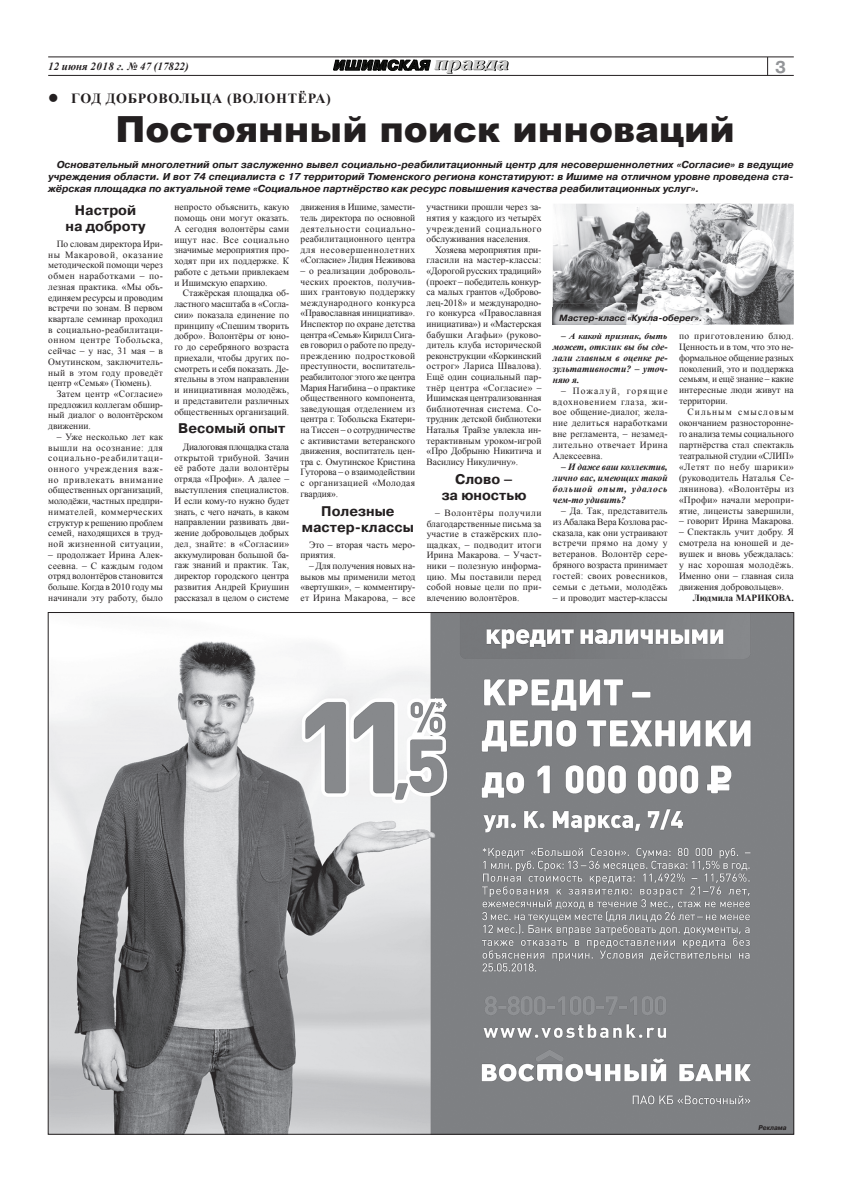
<style>
.page{position:relative;width:842px;height:1191px;background:#fff}
.page>*{position:absolute;margin:0;border:0;box-sizing:border-box;transform-origin:0 0}
.t1{font:900 36px "Arial";color:#231f20}
.t2{font:700 17px "Pragmatica C";color:#939598}
.t3{font:700 14px/16px "Pragmatica C";color:#231f20;text-align:center}
.t4{font:700 14px "Times New Roman";letter-spacing:.05em;color:#231f20}
.t5{font:italic 700 11px "Times New Roman";color:#231f20}
.t6{font:italic 700 10px/12px "Pragmatica C";color:#231f20;text-align:justify}
.t7{font:9.5px/10.6px "Times New Roman";color:#231f20;text-align:justify}
.t8{font:italic 700 9.5px/10.8px "Times New Roman";color:#231f20;text-align:justify}
.t9{font:700 9.5px "Times New Roman";color:#231f20}
.t10{font:italic 700 9px "Pragmatica C";color:#231f20}
.t11{font:italic 700 6.8px "Pragmatica C";color:#231f20;scale:.92 1}
</style>
<div class="page">
<hr style="left:48px;top:75px;width:746px;height:1px;background:#231f20">
<hr style="left:48px;top:57px;width:746px;height:1px;background:#231f20">
<svg style="left:767px;top:57px;width:1px;height:18px"></svg>
<svg style="left:333px;top:60px;width:176px;height:14px"></svg>
<img style="left:50px;top:614px;width:742px;height:518px">
<img style="left:553px;top:204px;width:241px;height:120px">
<img style="left:553px;top:303px;width:159px;height:21px">
<img style="left:553px;top:324px;width:155px;height:1px">
<img style="left:553px;top:307px;width:155px;height:17px">
<p class="t5" style="left:48px;top:59px;width:142px">12 июня 2018 г. № 47 (17822)</p>
<h2 class="t2" style="left:775px;top:57px;width:13px">3</h2>
<h3 class="t4" style="left:48px;top:89px;width:284px">● ГОД ДОБРОВОЛЬЦА (ВОЛОНТЁРА)</h3>
<h1 class="t1" style="left:115px;top:103px;width:621px">Постоянный поиск инноваций</h1>
<p class="t6" style="left:48px;top:158px;width:747px;text-indent:8px">Основательный многолетний опыт заслуженно вывел социально-реабилитационный центр для несовершеннолетних «Согласие» в ведущие учреждения области. И вот 74 специалиста с 17 территорий Тюменского региона констатируют: в Ишиме на отличном уровне проведена ста&shy;жёрская площадка по актуальной теме «Социальное партнёрство как ресурс повышения качества реабилитационных услуг».</p>
<p class="t7" style="left:174px;top:201px;width:116px">непросто объяснить, какую помощь они могут оказать.<br>А сегодня волонтёры сами ищут нас. Все социально значимые мероприятия про&shy;ходят при их поддержке. К работе с детьми привлекаем и Ишимскую епархию.</p>
<p class="t7" style="left:174px;top:288px;width:116px;text-indent:9px">Стажёрская площадка об&shy;ластного масштаба в «Согла&shy;сии» показала единение по принципу «Спешим творить добро». Волонтёры от юно&shy;го до серебряного возраста приехали, чтобы других по&shy;смотреть и себя показать. Де&shy;ятельны в этом направлении и инициативная молодёжь, и представители различных общественных организаций.</p>
<h3 class="t3" style="left:178px;top:421px;width:108px">Весомый опыт</h3>
<p class="t7" style="left:174px;top:441px;width:116px;text-indent:9px">Диалоговая площадка стала открытой трибуной. Зачин её работе дали волонтёры отряда «Профи». А далее – выступления специалистов.<br>И если кому-то нужно будет знать, с чего начать, в каком направлении развивать дви&shy;жение добровольцев добрых дел, знайте: в «Согласии» аккумулирован большой ба&shy;гаж знаний и практик. Так, директор городского центра развития Андрей Криушин рассказал в целом о системе</p>
<p class="t7" style="left:300px;top:202px;width:116px">движения в Ишиме, замести&shy;тель директора по основной деятельности социально&shy;реабилитационного центра для несовершеннолетних «Согласие» Лидия Неживова</p>
<p class="t7" style="left:300px;top:265px;width:116px">– о реализации доброволь&shy;ческих проектов, получив&shy;ших грантовую поддержку международного конкурса «Православная инициатива».<br>Инспектор по охране детства центра «Семья» Кирилл Сига&shy;ев говорил о работе по преду&shy;преждению подростковой преступности, воспитатель&shy;реабилитолог этого же центра Мария Нагибина – о практике общественного компонента, заведующая отделением из центра г. Тобольска Екатери&shy;на Тиссен – о сотрудничестве с активистами ветеранского движения, воспитатель цен&shy;тра с. Омутинское Кристина Гуторова – о взаимодействии с организацией «Молодая гвардия».</p>
<h3 class="t3" style="left:302px;top:503px;width:114px">Полезные мастер-классы</h3>
<p class="t7" style="left:300px;top:539px;width:116px;text-indent:9px">Это – вторая часть меро&shy;приятия.</p>
<p class="t7" style="left:300px;top:560px;width:116px;text-indent:9px">– Для получения новых на&shy;выков мы применили метод «вертушки», – комментиру&shy;ет Ирина Макарова, – все</p>
<h3 class="t3" style="left:65px;top:202px;width:82px">Настрой на доброту</h3>
<p class="t7" style="left:48px;top:238px;width:116px;text-indent:9px">По словам директора Ири&shy;ны Макаровой, оказание методической помощи через обмен наработками – по&shy;лезная практика. «Мы объ&shy;единяем ресурсы и проводим встречи по зонам. В первом квартале семинар проходил в социально-реабилитаци&shy;онном центре Тобольска, сейчас – у нас, 31 мая – в Омутинском, заключитель&shy;ный в этом году проведёт центр «Семья» (Тюмень).</p>
<p class="t7" style="left:48px;top:388px;width:116px;text-indent:9px">Затем центр «Согласие» предложил коллегам обшир&shy;ный диалог о волонтёрском движении.</p>
<p class="t7" style="left:48px;top:431px;width:116px;text-indent:9px">– Уже несколько лет как вышли на осознание: для социально-реабилитаци&shy;онного учреждения важ&shy;но привлекать внимание общественных организаций, молодёжи, частных предпри&shy;нимателей, коммерческих структур к решению проблем семей, находящихся в труд&shy;ной жизненной ситуации,</p>
<p class="t7" style="left:48px;top:549px;width:116px">– продолжает Ирина Алек&shy;сеевна. – С каждым годом отряд волонтёров становится больше. Когда в 2010 году мы начинали эту работу, было</p>
<p class="t7" style="left:427px;top:202px;width:116px">участники прошли через за&shy;нятия у каждого из четырёх учреждений социального обслуживания населения.</p>
<p class="t7" style="left:427px;top:244px;width:116px;text-indent:9px">Хозяева мероприятия при&shy;гласили на мастер-классы: «Дорогой русских традиций» (проект – победитель конкур&shy;са малых грантов «Доброво&shy;лец-2018» и международно&shy;го конкурса «Православная инициатива») и «Мастерская бабушки Агафьи» (руково&shy;дитель клуба исторической реконструкции «Коркинский острог» Лариса Швалова).<br>Ещё один социальный пар&shy;тнёр центра «Согласие» – Ишимская централизованная библиотечная система. Со&shy;трудник детской библиотеки Наталья Трайзе увлекла ин&shy;терактивным уроком-игрой «Про Добрыню Никитича и Василису Никуличну».</p>
<h3 class="t3" style="left:442px;top:471px;width:86px">Слово –<br>за юностью</h3>
<p class="t7" style="left:427px;top:507px;width:116px;text-indent:9px">– Волонтёры получили благодарственные письма за участие в стажёрских пло&shy;щадках, – подводит итоги Ирина Макарова. – Участ&shy;ники – полезную информа&shy;цию. Мы поставили перед собой новые цели по при&shy;влечению волонтёров.</p>
<p class="t10" style="left:559px;top:313px;width:145px">Мастер-класс «Кукла-оберег».</p>
<p class="t7" style="left:679px;top:330px;width:116px;line-height:10.9px">по приготовлению блюд.<br>Ценность и в том, что это не&shy;формальное общение разных поколений, это и поддержка семьям, и ещё знание – какие интересные люди живут на территории.</p>
<p class="t7" style="left:679px;top:406px;width:116px;line-height:10.9px;text-indent:9px">Сильным смысловым окончанием разносторонне&shy;го анализа темы социального партнёрства стал спектакль театральной студии «СЛИП» «Летят по небу шарики» (руководитель Наталья Се&shy;лянинова). «Волонтёры из «Профи» начали меропри&shy;ятие, лицеисты завершили,</p>
<p class="t7" style="left:679px;top:516px;width:116px">– говорит Ирина Макарова.</p>
<p class="t7" style="left:679px;top:526px;width:116px;line-height:10.9px">– Спектакль учит добру. Я смотрела на юношей и де&shy;вушек и вновь убеждалась: у нас хорошая молодёжь.<br>Именно они – главная сила движения добровольцев».</p>
<p class="t9" style="left:693px;top:591px;width:103px">Людмила МАРИКОВА.</p>
<p class="t8" style="left:553px;top:330px;width:116px;text-indent:9px">– А какой признак, быть может, отклик вы бы сде&shy;лали главным в оценке ре&shy;зультативности? – уточ&shy;няю я.</p>
<p class="t7" style="left:553px;top:385px;width:116px;line-height:10.9px;text-indent:9px">– Пожалуй, горящие вдохновением глаза, жи&shy;вое общение-диалог, жела&shy;ние делиться наработками вне регламента, – незамед&shy;лительно отвечает Ирина Алексеевна.</p>
<p class="t8" style="left:553px;top:461px;width:116px;text-indent:9px">– И даже ваш коллектив, лично вас, имеющих такой большой опыт, удалось чем-то удивить?</p>
<p class="t7" style="left:553px;top:505px;width:116px;line-height:10.9px;text-indent:9px">– Да. Так, представитель из Абалака Вера Козлова рас&shy;сказала, как они устраивают встречи прямо на дому у ветеранов. Волонтёр сере&shy;бряного возраста принимает гостей: своих ровесников, семьи с детьми, молодёжь</p>
<p class="t7" style="left:553px;top:592px;width:116px">– и проводит мастер-классы</p>
<p class="t11" style="left:758px;top:1124px;width:32px;rotate:-1deg">Реклама</p>
</div>
